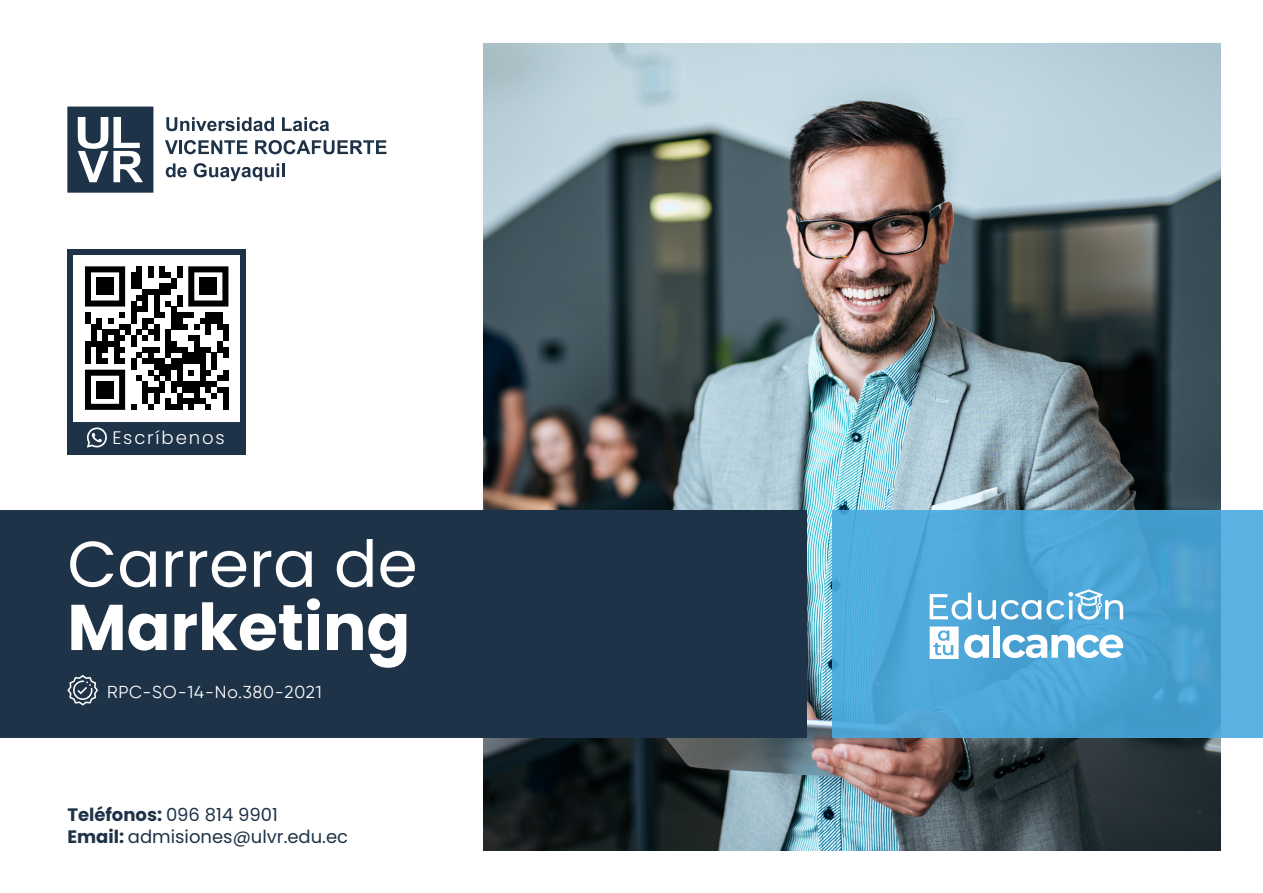
<style>
.page{position:relative;width:1263px;height:893px;background:#fff}
.page>*{position:absolute;margin:0;border:0;box-sizing:border-box;transform-origin:0 0}
.t1{font:64.5px "Poppins";color:#fff}
.t2{font:700 64.5px "Poppins";color:#fff}
.t3{font:300 18.15px "Poppins";letter-spacing:.1em;color:#fff}
.t4{font:18px/21.6px "Poppins";color:#1e3348}
.t5{font:17.25px "Gilroy";letter-spacing:.05em;color:#fff}
.s1{font-weight:700}
</style>
<div class="page">
<img style="left:483px;top:43px;width:737px;height:807px">
<svg style="left:67px;top:107px;width:86px;height:86px"></svg>
<svg style="left:166px;top:117px;width:108px;height:14px"></svg>
<svg style="left:282px;top:117px;width:47px;height:14px"></svg>
<svg style="left:165px;top:140px;width:13px;height:14px"></svg>
<hr style="left:179px;top:140px;width:3px;height:14px;background:#1e3348">
<svg style="left:184px;top:140px;width:63px;height:14px"></svg>
<svg style="left:255px;top:140px;width:131px;height:14px"></svg>
<svg style="left:166px;top:163px;width:21px;height:14px"></svg>
<svg style="left:194px;top:163px;width:85px;height:18px"></svg>
<hr style="left:282px;top:163px;width:3px;height:14px;background:#1e3348">
<div style="left:0;top:510px;width:807px;height:228px;background:#1e3348"></div>
<svg style="left:67px;top:675px;width:31px;height:31px"></svg>
<svg style="left:832px;top:510px;width:431px;height:228px;background:#4da6d7"></svg>
<div style="left:67px;top:249px;width:179px;height:205px;background:#1e3348"></div>
<div style="left:73px;top:255px;width:167px;height:166px;background:#fff"></div>
<svg style="left:85px;top:266px;width:143px;height:144px"></svg>
<div style="left:96px;top:278px;width:18px;height:17px;background:#000"></div>
<div style="left:200px;top:278px;width:17px;height:17px;background:#000"></div>
<div style="left:96px;top:381px;width:18px;height:17px;background:#000"></div>
<svg style="left:86px;top:427px;width:21px;height:21px"></svg>
<div style="left:993px;top:626px;width:7px;height:32px;background:#fff"></div>
<svg style="left:1002px;top:635px;width:121px;height:23px"></svg>
<svg style="left:930px;top:593px;width:41px;height:26px"></svg>
<svg style="left:930px;top:626px;width:59px;height:33px"></svg>
<svg style="left:978px;top:589px;width:145px;height:31px"></svg>
<p class="t3" style="left:112px;top:427px;width:114px">Escríbenos</p>
<h1 class="t1" style="left:67px;top:527px;width:352px">Carrera de</h1>
<h1 class="t2" style="left:67px;top:590px;width:344px">Marketing</h1>
<p class="t5" style="left:107px;top:681px;width:216px">RPC-SO-14-No.380-2021</p>
<p class="t4" style="left:67px;top:804px;width:282px"><span class="s1">Teléfonos:</span> 096 814 9901<br><span class="s1">Email:</span> admisiones@ulvr.edu.ec</p>
</div>
